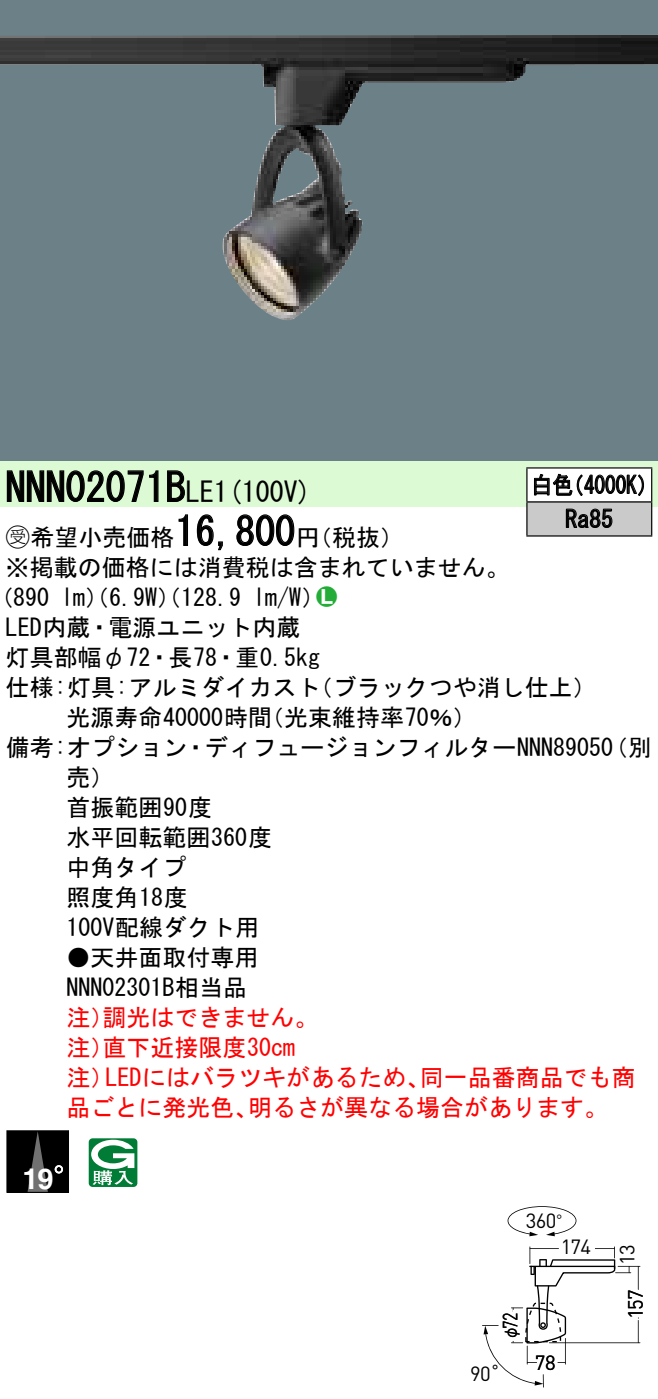
<style>
.page{position:relative;width:658px;height:1399px;background:#fff}
.page>*{position:absolute;margin:0;border:0;box-sizing:border-box;transform-origin:0 0}
.t1{font:40px "MS Gothic";color:#000}
.t2{font:700 28.8px "Helvetica LT Std";color:#fff}
.t3{font:28px "MS Gothic";color:#000}
.t4{font:24px/30px "MS Gothic";color:#000}
.t5{font:24px/30px "MS Gothic";color:#f00}
.t6{font:24px/34px "MS Gothic";color:#000;scale:.88 1}
.t7{font:24px "Ford Classification 1";color:#23ac38}
.t8{font:20.4px "DINOT";letter-spacing:-.025em;color:#000}
.t9{font:20.4px "DINOT";letter-spacing:-.025em;color:#000;scale:.8 1}
.t10{font:18px "Gothic BBB Pro Medium 90 pv RKSJ H";color:#000;scale:.8 1}
.s1{font-size:40px}
.s2{font-family:"Ford Classification 1"}
.s3{color:#fff}
.s4{font-family:"Gothic BBB Pro Medium 90 pv RKSJ H";font-size:18px}
</style>
<div class="page">
<div style="left:0;top:0;width:658px;height:462px;background:#6c8087"></div>
<img style="left:0;top:35px;width:658px;height:285px">
<div style="left:0;top:462px;width:658px;height:45px;background:#dcfad4"></div>
<svg style="left:6px;top:470px;width:153px;height:32px"></svg>
<svg style="left:167px;top:470px;width:18px;height:32px"></svg>
<svg style="left:178px;top:514px;width:10px;height:32px"></svg>
<svg style="left:196px;top:514px;width:27px;height:37px"></svg>
<svg style="left:236px;top:514px;width:59px;height:32px"></svg>
<div style="left:7px;top:1131px;width:61px;height:61px;background:#000"></div>
<svg style="left:27px;top:1132px;width:21px;height:59px"></svg>
<div style="left:7px;top:1130px;width:62px;height:63px;border:1px solid #000"></div>
<svg style="left:55px;top:1165px;width:8px;height:8px"></svg>
<svg style="left:89px;top:1138px;width:48px;height:49px"></svg>
<div style="left:527px;top:468px;width:124px;height:34px;background:#fff"></div>
<div style="left:527px;top:502px;width:124px;height:34px;background:#cacaca"></div>
<hr style="left:526px;top:467px;width:126px;height:2px;background:#000">
<hr style="left:526px;top:468px;width:1px;height:33px;background:#000">
<hr style="left:651px;top:468px;width:1px;height:33px;background:#000">
<hr style="left:526px;top:501px;width:126px;height:2px;background:#000">
<hr style="left:526px;top:502px;width:1px;height:33px;background:#000">
<hr style="left:651px;top:502px;width:1px;height:33px;background:#000">
<hr style="left:526px;top:535px;width:126px;height:2px;background:#000">
<svg style="left:534px;top:473px;width:110px;height:23px"></svg>
<svg style="left:565px;top:508px;width:47px;height:20px"></svg>
<svg style="left:482px;top:1206px;width:159px;height:181px"></svg>
<h1 class="t1" style="left:6px;top:467px;width:162px">NNN02071</h1>
<p class="t3" style="left:166px;top:478px;width:147px"><span class="s1">B</span>LE (1 100 (V</p>
<h1 class="t1" style="left:175px;top:511px;width:121px">16,800</h1>
<p class="t4" style="left:6px;top:522px;width:505px"><span class="s2">B</span>希望小売価格<br>※掲載の価格には消費税は含まれていません。</p>
<p class="t7" style="left:316px;top:585px;width:22px">2<span class="s3">7</span></p>
<p class="t4" style="left:296px;top:522px;width:109px">（円税抜(</p>
<p class="t4" style="left:253px;top:582px;width:73px">l m (W/</p>
<p class="t4" style="left:-11px;top:582px;width:62px">（890</p>
<p class="t4" style="left:6px;top:612px;width:296px">LED内蔵・電源ユニット内蔵</p>
<p class="t4" style="left:6px;top:642px;width:316px">灯具部幅φ72・長78・重0.5kg</p>
<p class="t4" style="left:61px;top:582px;width:182px">lm）（6.9 ）（W 128.9</p>
<p class="t6" style="left:565px;top:468px;width:56px;text-indent:-34px">白色<br>Ra85</p>
<p class="t6" style="left:563px;top:468px;width:110px">（4000 (K</p>
<p class="t4" style="left:309px;top:672px;width:290px">（ブラックつや消し仕上(</p>
<p class="t4" style="left:260px;top:672px;width:218px;text-indent:-254px">仕様:灯具:アルミダイカスト<br>（光束維持率70％(</p>
<p class="t4" style="left:66px;top:702px;width:207px">光源寿命40000時間</p>
<p class="t4" style="left:66px;top:732px;width:548px;text-indent:-61px">備考:オプション・ディフュージョンフィルターNNN89050売(<br>首振範囲90度<br>水平回転範囲360度<br>中角タイプ<br>照度角18度<br>100V配線ダクト用</p>
<p class="t4" style="left:66px;top:942px;width:193px">●天井面取付専用<br>NNN02301B相当品</p>
<p class="t5" style="left:102px;top:1002px;width:217px">調光はできません。</p>
<p class="t5" style="left:102px;top:1002px;width:194px;text-indent:-36px">注）<br>直下近接限度30cm</p>
<p class="t5" style="left:66px;top:1032px;width:49px">注）</p>
<p class="t4" style="left:604px;top:732px;width:49px">（別</p>
<p class="t5" style="left:66px;top:1062px;width:49px">注）</p>
<p class="t5" style="left:105px;top:1062px;width:326px">LEDにはバラツキがあるため、</p>
<p class="t5" style="left:420px;top:1062px;width:217px">同一品番商品でも商</p>
<p class="t5" style="left:66px;top:1092px;width:193px">品ごとに発光色、</p>
<p class="t5" style="left:248px;top:1092px;width:362px">明るさが異なる場合があります。</p>
<p class="t2" style="left:23px;top:1161px;width:33px">19</p>
<p class="t8" style="left:525px;top:1207px;width:50px">360<span class="s4">°</span></p>
<p class="t9" style="left:496px;top:1329px;width:22px;rotate:-90deg">72</p>
<p class="t10" style="left:495px;top:1340px;width:19px;rotate:-90deg">φ</p>
<p class="t8" style="left:470px;top:1359px;width:32px">90˚</p>
<p class="t8" style="left:561px;top:1233px;width:32px">174</p>
<p class="t8" style="left:613px;top:1265px;width:22px;rotate:-90deg">13</p>
<p class="t8" style="left:621px;top:1319px;width:32px;rotate:-90deg">157</p>
<p class="t8" style="left:535px;top:1348px;width:22px">78</p>
</div>
